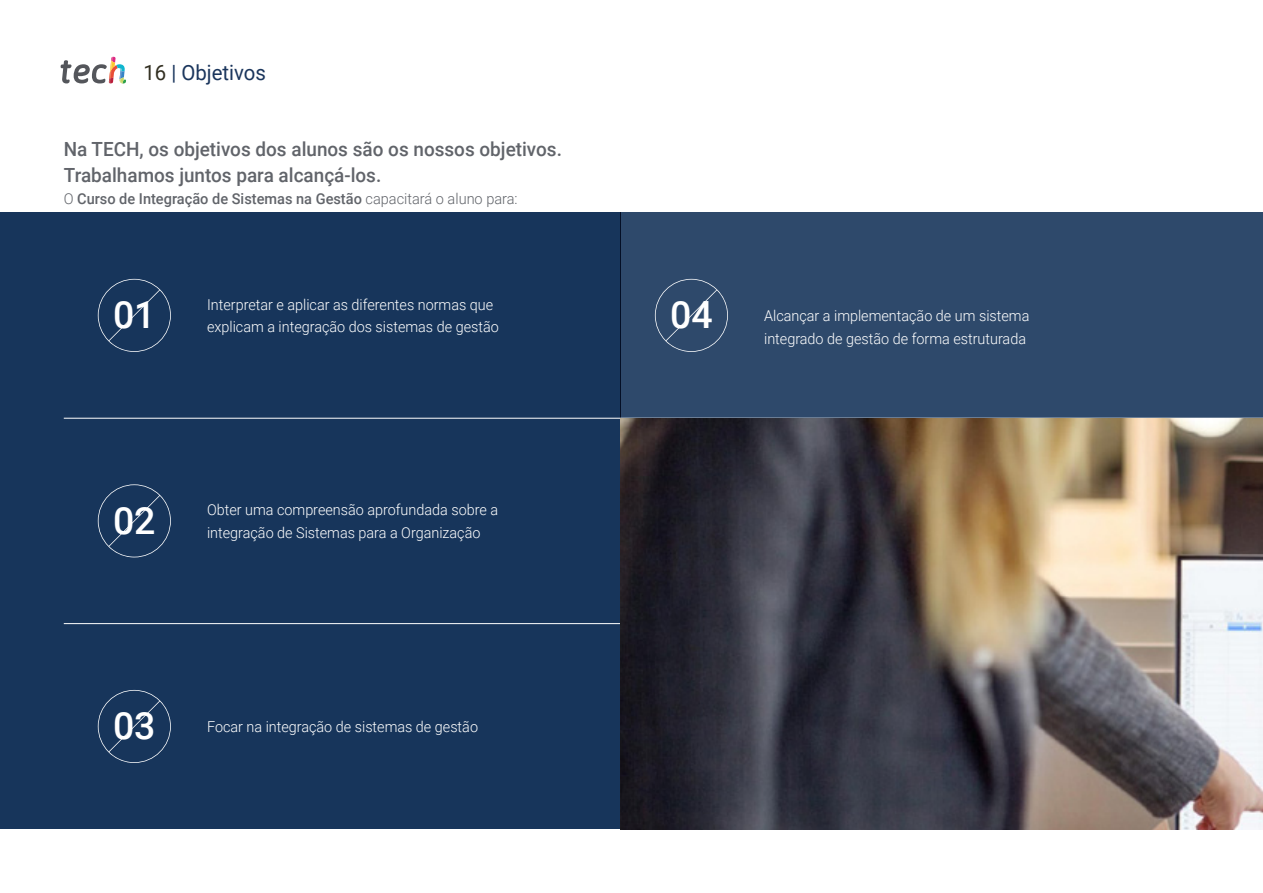
<style>
.page{position:relative;width:1263px;height:893px;background:#fff}
.page>*{position:absolute;margin:0;border:0;box-sizing:border-box;transform-origin:0 0}
.t1{font:500 37.5px "Roboto";color:#fff}
.t2{font:21px "Roboto";color:#1a355c}
.t3{font:500 19.5px/25.5px "Roboto";color:#61646a}
.t4{font:300 15px/22.5px "Roboto";color:#fff;scale:.96 1}
.t5{font:500 15px "Roboto";color:#61646a}
.s1{color:#312e20}
.s2{font-weight:300}
</style>
<div class="page">
<svg style="left:61px;top:57px;width:65px;height:27px"></svg>
<div style="left:0;top:213px;width:621px;height:616px;background:#17355b"></div>
<div style="left:621px;top:213px;width:642px;height:616px;background:#2e496b"></div>
<svg style="left:98px;top:279px;width:73px;height:73px"></svg>
<svg style="left:98px;top:484px;width:73px;height:73px"></svg>
<svg style="left:98px;top:690px;width:73px;height:73px"></svg>
<svg style="left:655px;top:279px;width:73px;height:73px"></svg>
<hr style="left:64px;top:418px;width:1199px;height:1px;background:#fff">
<hr style="left:64px;top:623px;width:1199px;height:1px;background:#fff">
<img style="left:621px;top:418px;width:642px;height:411px">
<h2 class="t2" style="left:144px;top:57px;width:124px"><span class="s1">16</span> | Objetivos</h2>
<h3 class="t3" style="left:64px;top:136px;width:500px">Na TECH, os objetivos dos alunos são os nossos objetivos.<br>Trabalhamos juntos para alcançá-los.</h3>
<p class="t5" style="left:64px;top:188px;width:455px"><span class="s2">O</span> Curso de Integração de Sistemas na Gestão <span class="s2">capacitará o aluno para:</span></p>
<h1 class="t1" style="left:113px;top:288px;width:44px">01</h1>
<p class="t4" style="left:207px;top:293px;width:305px">Interpretar e aplicar as diferentes normas que explicam a integração dos sistemas de gestão</p>
<h1 class="t1" style="left:113px;top:494px;width:44px">02</h1>
<p class="t4" style="left:207px;top:498px;width:305px">Obter uma compreensão aprofundada sobre a integração de Sistemas para a Organização</p>
<h1 class="t1" style="left:113px;top:699px;width:44px">03</h1>
<p class="t4" style="left:207px;top:715px;width:284px">Focar na integração de sistemas de gestão</p>
<h1 class="t1" style="left:670px;top:288px;width:44px">04</h1>
<p class="t4" style="left:764px;top:304px;width:278px">Alcançar a implementação de um sistema integrado de gestão de forma estruturada</p>
</div>
